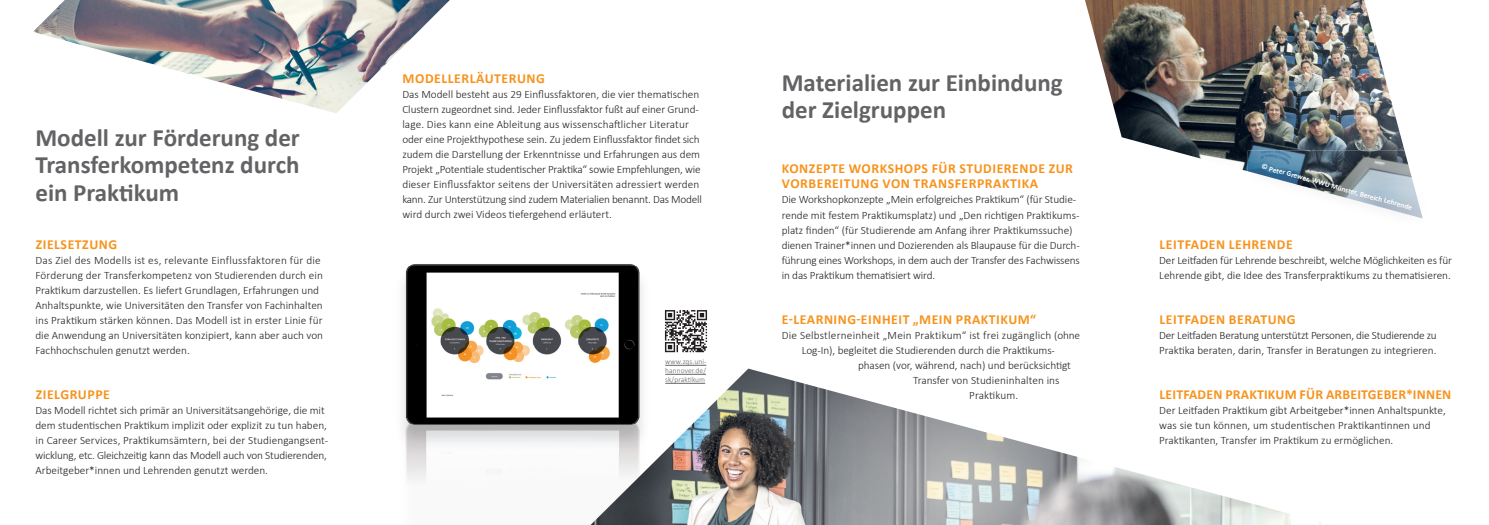
<style>
.page{position:relative;width:1489px;height:525px;background:#fff}
.page>*{position:absolute;margin:0;border:0;box-sizing:border-box;transform-origin:0 0}
.t1{font:700 25px/27.5px "Calibri";color:#636366;text-align:justify}
.t2{font:700 13.75px/15px "Calibri";letter-spacing:.04em;color:#f7931d}
.t3{font:700 13.75px "Calibri";letter-spacing:.015em;color:#f7931d}
.t4{font:300 11.25px/15px "Calibri";color:#231f20}
.t5{font:300 11.25px/15px "Calibri";letter-spacing:-.02em;color:#231f20}
.t6{font:300 11.25px "Calibri";letter-spacing:.02em;color:#231f20}
.t7{font:700 7.5px "Calibri";color:#fff}
.t8{font:300 7.5px/9px "Calibri";letter-spacing:.01em;color:#636366;text-align:justify}
</style>
<div class="page">
<img style="left:406px;top:451px;width:141px;height:31px">
<img style="left:591px;top:368px;width:730px;height:156px">
<img style="left:644px;top:368px;width:6px;height:56px">
<img style="left:403px;top:424px;width:247px;height:27px">
<img style="left:402px;top:264px;width:242px;height:164px">
<img style="left:33px;top:0;width:417px;height:113px">
<img style="left:1085px;top:0;width:319px;height:171px">
<img style="left:1247px;top:150px;width:175px;height:68px">
<svg style="left:664px;top:310px;width:44px;height:43px"></svg>
<svg style="left:665px;top:310px;width:42px;height:42px"></svg>
<hr style="left:665px;top:365px;width:41px;height:1px;background:#636366">
<hr style="left:665px;top:374px;width:41px;height:1px;background:#636366">
<hr style="left:665px;top:383px;width:40px;height:1px;background:#636366">
<h1 class="t1" style="left:35px;top:124px;width:266px">Modell zur Förderung der Transferkompetenz durch ein Praktikum</h1>
<p class="t2" style="left:36px;top:236px;width:83px">ZIELSETZUNG</p>
<p class="t4" style="left:35px;top:252px;width:289px">Das Ziel des Modells ist es, relevante Einflussfaktoren für die Förderung der Transferkompetenz von Studierenden durch ein Praktikum darzustellen. Es liefert Grundlagen, Erfahrungen und Anhaltspunkte, wie Universitäten den Transfer von Fachinhalten ins Praktikum stärken können. Das Modell ist in erster Linie für die Anwendung an Universitäten konzipiert, kann aber auch von Fachhochschulen genutzt werden.</p>
<p class="t2" style="left:36px;top:386px;width:76px">ZIELGRUPPE</p>
<p class="t4" style="left:35px;top:402px;width:294px">Das Modell richtet sich primär an Universitätsangehörige, die mit dem studentischen Praktikum implizit oder explizit zu tun haben, in Career Services, Praktikumsämtern, bei der Studiengangsent&shy;wicklung, etc. Gleichzeitig kann das Modell auch von Studierenden, Arbeitgeber*innen und Lehrenden genutzt werden.</p>
<p class="t2" style="left:402px;top:71px;width:144px">MODELLERLÄUTERUNG</p>
<p class="t4" style="left:402px;top:87px;width:301px">Das Modell besteht aus 29 Einflussfaktoren, die vier thematischen Clustern zugeordnet sind. Jeder Einflussfaktor fußt auf einer Grund&shy;lage. Dies kann eine Ableitung aus wissenschaftlicher Literatur oder eine Projekthypothese sein. Zu jedem Einflussfaktor findet sich zudem die Darstellung der Erkenntnisse und Erfahrungen aus dem Projekt „Potentiale studentischer Praktika“ sowie Empfehlungen, wie dieser Einflussfaktor seitens der Universitäten adressiert werden kann. Zur Unterstützung sind zudem Materialien benannt. Das Modell wird durch zwei Videos tiefergehend erläutert.</p>
<p class="t8" style="left:665px;top:357px;width:43px">www.zqs.uni&shy;hannover.de/ sk/praktikum</p>
<h1 class="t1" style="left:781px;top:69px;width:282px">Materialien zur Einbindung der Zielgruppen</h1>
<p class="t2" style="left:782px;top:161px;width:292px">KONZEPTE WORKSHOPS FÜR STUDIERENDE ZUR<br>VORBEREITUNG VON TRANSFERPRAKTIKA</p>
<p class="t4" style="left:781px;top:192px;width:299px">Die Workshopkonzepte „Mein erfolgreiches Praktikum“ (für Studie&shy;rende mit festem Praktikumsplatz) und „Den richtigen Praktikums&shy;platz finden“ (für Studierende am Anfang ihrer Praktikumssuche) dienen Trainer*innen und Dozierenden als Blaupause für die Durch&shy;führung eines Workshops, in dem auch der Transfer des Fachwissens in das Praktikum thematisiert wird.</p>
<p class="t2" style="left:782px;top:311px;width:256px">E-LEARNING-EINHEIT „MEIN PRAKTIKUM“</p>
<p class="t6" style="left:781px;top:328px;width:300px">Die Selbstlerneinheit „Mein Praktikum“ ist frei zugänglich (ohne</p>
<p class="t4" style="left:801px;top:342px;width:255px">Log-In), begleitet die Studierenden durch die Praktikums-</p>
<p class="t4" style="left:858px;top:357px;width:214px">phasen (vor, während, nach) und berücksichtigt</p>
<p class="t4" style="left:913px;top:372px;width:148px">Transfer von Studieninhalten ins</p>
<p class="t4" style="left:969px;top:387px;width:50px">Praktikum.</p>
<p class="t7" style="left:1262px;top:162px;width:158px;rotate:15deg">© Peter Grewer, WWU Münster, Bereich Lehrende</p>
<p class="t2" style="left:1159px;top:236px;width:135px">LEITFADEN LEHRENDE</p>
<p class="t4" style="left:1159px;top:252px;width:294px">Der Leitfaden für Lehrende beschreibt, welche Möglichkeiten es für<br>Lehrende gibt, die Idee des Transferpraktikums zu thematisieren.</p>
<p class="t2" style="left:1159px;top:311px;width:138px">LEITFADEN BERATUNG</p>
<p class="t5" style="left:1159px;top:327px;width:279px">Der Leitfaden Beratung unterstützt Personen, die Studierende zu<br>Praktika beraten, darin, Transfer in Beratungen zu integrieren.</p>
<p class="t3" style="left:1159px;top:385px;width:293px">LEITFADEN PRAKTIKUM FÜR ARBEITGEBER*INNEN</p>
<p class="t4" style="left:1159px;top:402px;width:288px">Der Leitfaden Praktikum gibt Arbeitgeber*innen Anhaltspunkte, was sie tun können, um studentischen Praktikantinnen und<br>Praktikanten, Transfer im Praktikum zu ermöglichen.</p>
</div>
